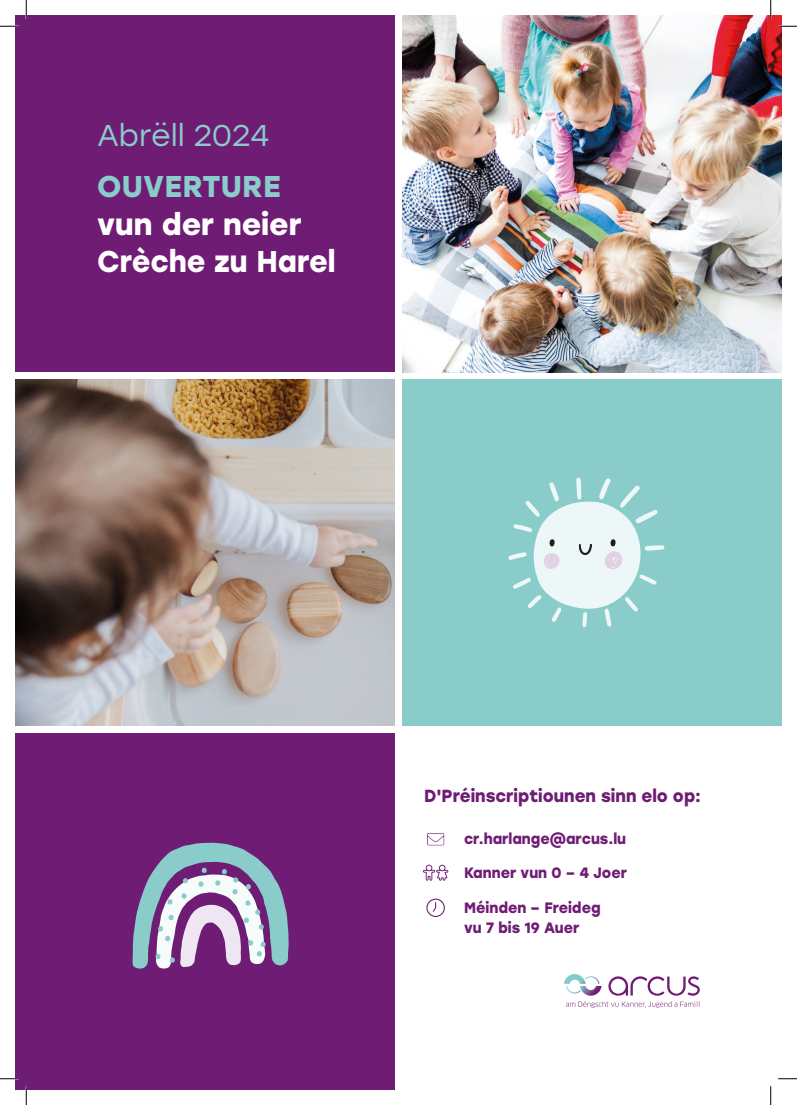
<style>
.page{position:relative;width:797px;height:1105px;background:#fff}
.page>*{position:absolute;margin:0;border:0;box-sizing:border-box;transform-origin:0 0}
.t1{font:700 30px/37.5px "Stolzl";color:#fff}
.t2{font:30px "Stolzl";letter-spacing:-.005em;color:#89ccca}
.t3{font:700 30px "Stolzl";color:#89ccca}
.t4{font:700 17.5px "Stolzl";color:#6e1c74;scale:.96 1}
.t5{font:700 15px/20px "Stolzl";color:#6e1c74;scale:.96 1}
</style>
<div class="page">
<div style="left:16px;top:16px;width:379px;height:356px;background:#6e1c74"></div>
<img style="left:402px;top:16px;width:379px;height:356px">
<div style="left:402px;top:379px;width:379px;height:346px;background:#89ccca"></div>
<div style="left:16px;top:733px;width:379px;height:356px;background:#6e1c74"></div>
<svg style="left:132px;top:843px;width:157px;height:126px"></svg>
<img style="left:16px;top:379px;width:379px;height:346px">
<svg style="left:564px;top:974px;width:136px;height:34px"></svg>
<svg style="left:426px;top:832px;width:19px;height:14px"></svg>
<svg style="left:423px;top:865px;width:25px;height:16px"></svg>
<svg style="left:426px;top:898px;width:19px;height:19px"></svg>
<svg style="left:508px;top:477px;width:157px;height:150px"></svg>
<svg style="left:0;top:25px;width:19px;height:2px"></svg>
<svg style="left:778px;top:25px;width:19px;height:2px"></svg>
<svg style="left:0;top:1078px;width:19px;height:1px"></svg>
<svg style="left:778px;top:1078px;width:19px;height:1px"></svg>
<svg style="left:25px;top:0;width:2px;height:19px"></svg>
<svg style="left:25px;top:1086px;width:2px;height:19px"></svg>
<svg style="left:770px;top:0;width:1px;height:19px"></svg>
<svg style="left:770px;top:1086px;width:1px;height:19px"></svg>
<h1 class="t2" style="left:97px;top:114px;width:174px">Abrëll 2024</h1>
<h1 class="t3" style="left:97px;top:165px;width:185px">OUVERTURE</h1>
<h1 class="t1" style="left:97px;top:204px;width:240px">vun der neier<br>Crèche zu Harel</h1>
<p class="t4" style="left:424px;top:783px;width:290px">D'Préinscriptiounen sinn elo op:</p>
<p class="t5" style="left:464px;top:828px;width:170px">cr.harlange@arcus.lu</p>
<p class="t5" style="left:464px;top:862px;width:171px">Kanner vun 0 – 4 Joer</p>
<p class="t5" style="left:464px;top:896px;width:144px">Méinden – Freideg vu 7 bis 19 Auer</p>
</div>
